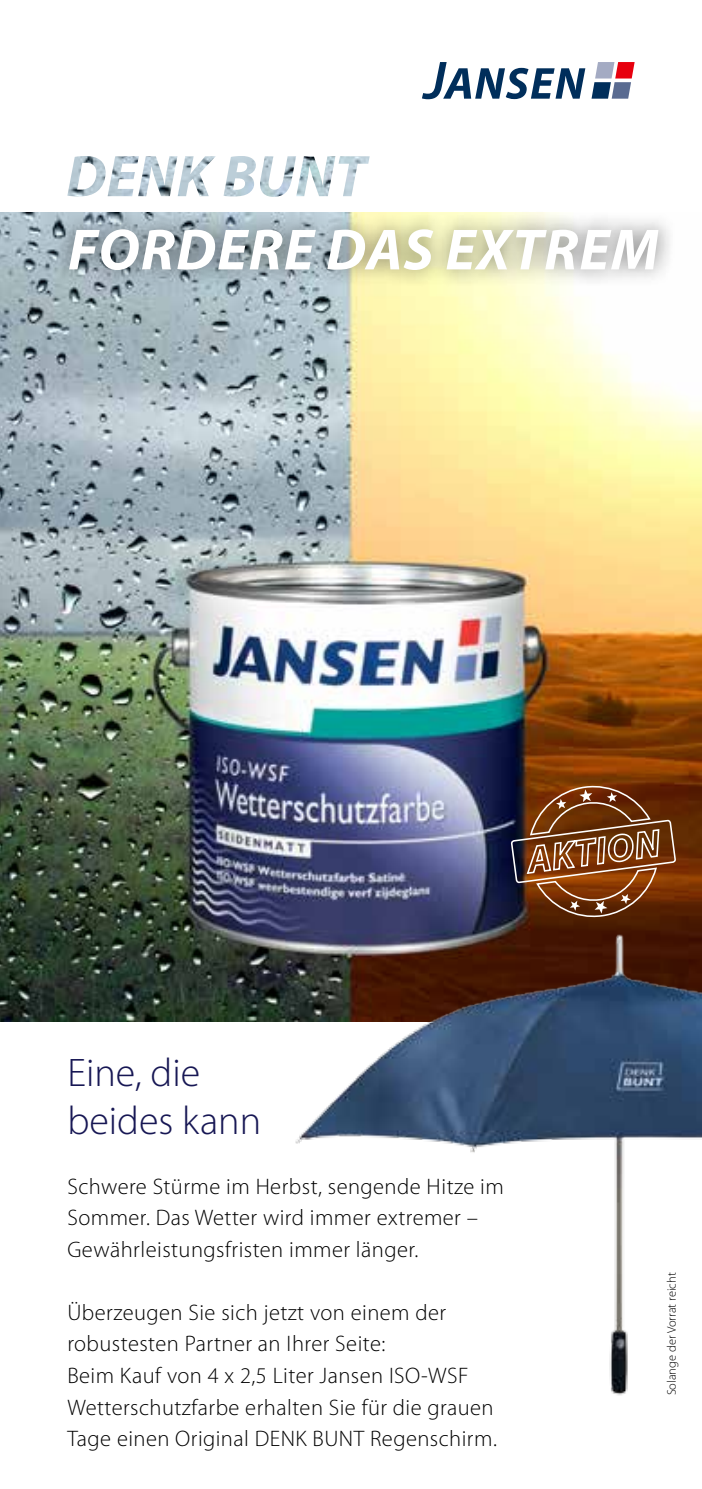
<style>
.page{position:relative;width:702px;height:1489px;background:#fff}
.page>*{position:absolute;margin:0;border:0;box-sizing:border-box;transform-origin:0 0}
.t1{font:italic 700 58.5px "Myriad Pro";letter-spacing:.02em;color:#fff}
.t2{font:300 40px/48px "Myriad Pro";color:#171754}
.t3{font:300 22.5px/31.5px "Myriad Pro";letter-spacing:.02em;color:#000}
.t4{font:300 12.5px "Myriad Pro";color:#000}
</style>
<div class="page">
<img style="left:0;top:213px;width:702px;height:807px">
<div style="left:51px;top:210px;width:626px;height:79px;background:#000;opacity:.5"></div>
<svg style="left:422px;top:62px;width:163px;height:37px"></svg>
<svg style="left:591px;top:62px;width:43px;height:37px"></svg>
<img style="left:279px;top:929px;width:423px;height:467px">
<svg style="left:511px;top:783px;width:165px;height:136px;background:#784424"></svg>
<img style="left:67px;top:156px;width:302px;height:41px">
<h1 class="t1" style="left:68px;top:212px;width:592px">FORDERE DAS EXTREM</h1>
<h2 class="t2" style="left:67px;top:1049px;width:195px">Eine, die beides kann</h2>
<p class="t3" style="left:67px;top:1170px;width:438px">Schwere Stürme im Herbst, sengende Hitze im<br>Sommer. Das Wetter wird immer extremer –<br>Gewährleistungsfristen immer länger.</p>
<p class="t3" style="left:67px;top:1296px;width:431px">Überzeugen Sie sich jetzt von einem der robustesten Partner an Ihrer Seite:<br>Beim Kauf von 4 x 2,5 Liter Jansen ISO-WSF Wetterschutzfarbe erhalten Sie für die grauen Tage einen Original DENK BUNT Regenschirm.</p>
<p class="t4" style="left:664px;top:1395px;width:124px;rotate:-90deg">Solange der Vorrat reicht</p>
</div>
